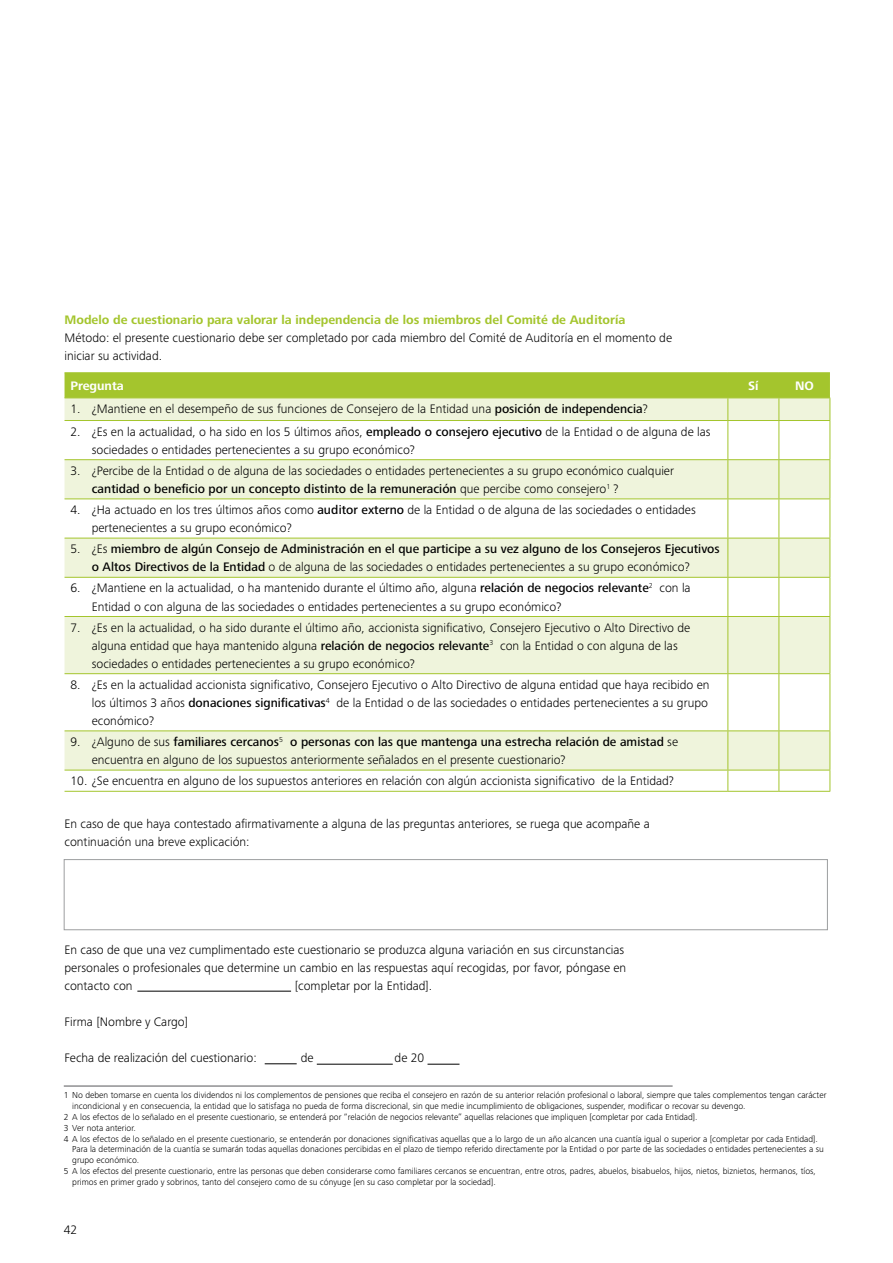
<style>
.page{position:relative;width:893px;height:1263px;background:#fff}
.page>*{position:absolute;margin:0;border:0;box-sizing:border-box;transform-origin:0 0}
.t1{font:300 12.75px/18px "Frutiger Next Pro";color:#000}
.t2{font:500 12.75px/18px "Frutiger Next Pro";color:#000}
.t3{font:700 12.75px "Frutiger Next Pro";color:#a4c52d}
.t4{font:700 12.75px "Frutiger Next Pro";color:#fff}
.t5{font:300 9px "Frutiger Next Pro";color:#000}
.s1{font-weight:500}
.s2{font-weight:300}
</style>
<div class="page">
<div style="left:64px;top:859px;width:764px;height:71px;border:1px solid #9c9e9f"></div>
<svg style="left:65px;top:421px;width:765px;height:349px;fill:#eff4dc"></svg>
<hr style="left:65px;top:372px;width:663px;height:1px;background:#a4c52d">
<hr style="left:728px;top:372px;width:51px;height:1px;background:#a4c52d">
<hr style="left:779px;top:372px;width:51px;height:1px;background:#a4c52d">
<hr style="left:65px;top:420px;width:663px;height:1px;background:#a4c52d">
<hr style="left:728px;top:420px;width:51px;height:1px;background:#a4c52d">
<hr style="left:779px;top:420px;width:51px;height:1px;background:#a4c52d">
<hr style="left:65px;top:459px;width:663px;height:1px;background:#a4c52d">
<hr style="left:728px;top:459px;width:51px;height:1px;background:#a4c52d">
<hr style="left:779px;top:459px;width:51px;height:1px;background:#a4c52d">
<hr style="left:65px;top:498px;width:663px;height:1px;background:#a4c52d">
<hr style="left:728px;top:498px;width:51px;height:1px;background:#a4c52d">
<hr style="left:779px;top:498px;width:51px;height:1px;background:#a4c52d">
<hr style="left:65px;top:538px;width:663px;height:1px;background:#a4c52d">
<hr style="left:728px;top:538px;width:51px;height:1px;background:#a4c52d">
<hr style="left:779px;top:538px;width:51px;height:1px;background:#a4c52d">
<hr style="left:65px;top:577px;width:663px;height:1px;background:#a4c52d">
<hr style="left:728px;top:577px;width:51px;height:1px;background:#a4c52d">
<hr style="left:779px;top:577px;width:51px;height:1px;background:#a4c52d">
<hr style="left:65px;top:616px;width:663px;height:1px;background:#a4c52d">
<hr style="left:728px;top:616px;width:51px;height:1px;background:#a4c52d">
<hr style="left:779px;top:616px;width:51px;height:1px;background:#a4c52d">
<hr style="left:65px;top:673px;width:663px;height:1px;background:#a4c52d">
<hr style="left:728px;top:673px;width:51px;height:1px;background:#a4c52d">
<hr style="left:779px;top:673px;width:51px;height:1px;background:#a4c52d">
<hr style="left:65px;top:730px;width:663px;height:1px;background:#a4c52d">
<hr style="left:728px;top:730px;width:51px;height:1px;background:#a4c52d">
<hr style="left:779px;top:730px;width:51px;height:1px;background:#a4c52d">
<hr style="left:65px;top:770px;width:663px;height:1px;background:#a4c52d">
<hr style="left:728px;top:770px;width:51px;height:1px;background:#a4c52d">
<hr style="left:779px;top:770px;width:51px;height:1px;background:#a4c52d">
<hr style="left:65px;top:791px;width:663px;height:1px;background:#a4c52d">
<hr style="left:728px;top:791px;width:51px;height:1px;background:#a4c52d">
<hr style="left:779px;top:791px;width:51px;height:1px;background:#a4c52d">
<svg style="left:65px;top:373px;width:766px;height:47px;background:#c6da7d"></svg>
<hr style="left:727px;top:421px;width:1px;height:38px;background:#a4c52d">
<hr style="left:778px;top:421px;width:1px;height:38px;background:#a4c52d">
<hr style="left:830px;top:421px;width:1px;height:38px;background:#a4c52d">
<hr style="left:727px;top:460px;width:1px;height:38px;background:#a4c52d">
<hr style="left:778px;top:460px;width:1px;height:38px;background:#a4c52d">
<hr style="left:830px;top:460px;width:1px;height:38px;background:#a4c52d">
<hr style="left:727px;top:499px;width:1px;height:39px;background:#a4c52d">
<hr style="left:778px;top:499px;width:1px;height:39px;background:#a4c52d">
<hr style="left:830px;top:499px;width:1px;height:39px;background:#a4c52d">
<hr style="left:727px;top:538px;width:1px;height:39px;background:#a4c52d">
<hr style="left:778px;top:538px;width:1px;height:39px;background:#a4c52d">
<hr style="left:830px;top:538px;width:1px;height:39px;background:#a4c52d">
<hr style="left:727px;top:578px;width:1px;height:38px;background:#a4c52d">
<hr style="left:778px;top:578px;width:1px;height:38px;background:#a4c52d">
<hr style="left:830px;top:578px;width:1px;height:38px;background:#a4c52d">
<hr style="left:727px;top:617px;width:1px;height:56px;background:#a4c52d">
<hr style="left:778px;top:617px;width:1px;height:56px;background:#a4c52d">
<hr style="left:830px;top:617px;width:1px;height:56px;background:#a4c52d">
<hr style="left:727px;top:674px;width:1px;height:56px;background:#a4c52d">
<hr style="left:778px;top:674px;width:1px;height:56px;background:#a4c52d">
<hr style="left:830px;top:674px;width:1px;height:56px;background:#a4c52d">
<hr style="left:727px;top:731px;width:1px;height:39px;background:#a4c52d">
<hr style="left:778px;top:731px;width:1px;height:39px;background:#a4c52d">
<hr style="left:830px;top:731px;width:1px;height:39px;background:#a4c52d">
<svg style="left:727px;top:770px;width:1px;height:21px"></svg>
<svg style="left:778px;top:770px;width:1px;height:21px"></svg>
<svg style="left:830px;top:770px;width:1px;height:21px"></svg>
<hr style="left:64px;top:1086px;width:609px;height:1px;background:#58585a">
<hr style="left:265px;top:1063px;width:32px;height:1px;background:#000">
<hr style="left:317px;top:1064px;width:76px;height:1px;background:#000">
<hr style="left:427px;top:1064px;width:32px;height:1px;background:#000">
<hr style="left:137px;top:991px;width:154px;height:1px;background:#000">
<p class="t3" style="left:65px;top:313px;width:562px">Modelo de cuestionario para valorar la independencia de los miembros del Comité de Auditoría</p>
<p class="t1" style="left:65px;top:329px;width:609px">Método: el presente cuestionario debe ser completado por cada miembro del Comité de Auditoría en el momento de iniciar su actividad.</p>
<p class="t4" style="left:71px;top:378px;width:55px">Pregunta</p>
<p class="t4" style="left:748px;top:378px;width:12px">Sí</p>
<p class="t4" style="left:795px;top:378px;width:20px">NO</p>
<p class="t1" style="left:71px;top:400px;width:579px">1. ¿Mantiene en el desempeño de sus funciones de Consejero de la Entidad una <span class="s1">posición de independencia</span>?</p>
<p class="t1" style="left:92px;top:422px;width:620px;text-indent:-21px">2. ¿Es en la actualidad, o ha sido en los 5 últimos años, <span class="s1">empleado o consejero ejecutivo</span> de la Entidad o de alguna de las sociedades o entidades pertenecientes a su grupo económico?</p>
<p class="t1" style="left:92px;top:462px;width:584px;text-indent:-21px">3. ¿Percibe de la Entidad o de alguna de las sociedades o entidades pertenecientes a su grupo económico cualquier <span class="s1">cantidad o beneficio por un concepto distinto de la remuneración</span> que percibe como consejero<sup>1</sup> ?</p>
<p class="t1" style="left:92px;top:501px;width:605px;text-indent:-21px">4. ¿Ha actuado en los tres últimos años como <span class="s1">auditor externo</span> de la Entidad o de alguna de las sociedades o entidades pertenecientes a su grupo económico?</p>
<p class="t2" style="left:92px;top:540px;width:629px;text-indent:-21px"><span class="s2">5. ¿Es</span> miembro de algún Consejo de Administración en el que participe a su vez alguno de los Consejeros Ejecutivos o Altos Directivos de la Entidad <span class="s2">o de alguna de las sociedades o entidades pertenecientes a su grupo económico?</span></p>
<p class="t1" style="left:92px;top:579px;width:600px;text-indent:-21px">6. ¿Mantiene en la actualidad, o ha mantenido durante el último año, alguna <span class="s1">relación de negocios relevante</span><sup>2</sup> con la<br>Entidad o con alguna de las sociedades o entidades pertenecientes a su grupo económico?</p>
<p class="t1" style="left:92px;top:618px;width:600px;text-indent:-21px">7. ¿Es en la actualidad, o ha sido durante el último año, accionista significativo, Consejero Ejecutivo o Alto Directivo de alguna entidad que haya mantenido alguna <span class="s1">relación de negocios relevante</span><sup>3</sup> con la Entidad o con alguna de las sociedades o entidades pertenecientes a su grupo económico?</p>
<p class="t1" style="left:92px;top:676px;width:619px;text-indent:-21px">8. ¿Es en la actualidad accionista significativo, Consejero Ejecutivo o Alto Directivo de alguna entidad que haya recibido en los últimos 3 años <span class="s1">donaciones significativas</span><sup>4</sup> de la Entidad o de las sociedades o entidades pertenecientes a su grupo económico?</p>
<p class="t1" style="left:92px;top:733px;width:588px;text-indent:-21px">9. ¿Alguno de sus <span class="s1">familiares cercanos</span><sup>5</sup> <span class="s1">o personas con las que mantenga una estrecha relación de amistad</span> se encuentra en alguno de los supuestos anteriormente señalados en el presente cuestionario?</p>
<p class="t1" style="left:71px;top:772px;width:605px">10. ¿Se encuentra en alguno de los supuestos anteriores en relación con algún accionista significativo de la Entidad?</p>
<p class="t1" style="left:65px;top:815px;width:587px">En caso de que haya contestado afirmativamente a alguna de las preguntas anteriores, se ruega que acompañe a continuación una breve explicación:</p>
<p class="t1" style="left:65px;top:941px;width:563px">En caso de que una vez cumplimentado este cuestionario se produzca alguna variación en sus circunstancias personales o profesionales que determine un cambio en las respuestas aquí recogidas, por favor, póngase en contacto con</p>
<p class="t1" style="left:295px;top:977px;width:139px">[completar por la Entidad].</p>
<p class="t1" style="left:65px;top:1013px;width:125px">Firma [Nombre y Cargo]</p>
<p class="t1" style="left:65px;top:1049px;width:194px">Fecha de realización del cuestionario:</p>
<p class="t1" style="left:301px;top:1049px;width:14px">de</p>
<p class="t1" style="left:395px;top:1049px;width:31px">de 20</p>
<p class="t5" style="left:64px;top:1090px;width:764px">1 No deben tomarse en cuenta los dividendos ni los complementos de pensiones que reciba el consejero en razón de su anterior relación profesional o laboral, siempre que tales complementos tengan carácter</p>
<p class="t5" style="left:72px;top:1101px;width:675px">incondicional y en consecuencia, la entidad que lo satisfaga no pueda de forma discrecional, sin que medie incumplimiento de obligaciones, suspender, modificar o recovar su devengo.</p>
<p class="t5" style="left:64px;top:1112px;width:635px">2 A los efectos de lo señalado en el presente cuestionario, se entenderá por “relación de negocios relevante” aquellas relaciones que impliquen [completar por cada Entidad].</p>
<p class="t5" style="left:64px;top:1123px;width:74px">3 Ver nota anterior.</p>
<p class="t5" style="left:64px;top:1133px;width:756px">4 A los efectos de lo señalado en el presente cuestionario, se entenderán por donaciones significativas aquellas que a lo largo de un año alcancen una cuantía igual o superior a [completar por cada Entidad].</p>
<p class="t5" style="left:72px;top:1144px;width:753px">Para la determinación de la cuantía se sumarán todas aquellas donaciones percibidas en el plazo de tiempo referido directamente por la Entidad o por parte de las sociedades o entidades pertenecientes a su</p>
<p class="t5" style="left:72px;top:1155px;width:69px">grupo económico.</p>
<p class="t5" style="left:64px;top:1166px;width:754px">5 A los efectos del presente cuestionario, entre las personas que deben considerarse como familiares cercanos se encuentran, entre otros, padres, abuelos, bisabuelos, hijos, nietos, biznietos, hermanos, tíos,</p>
<p class="t5" style="left:72px;top:1177px;width:425px">primos en primer grado y sobrinos, tanto del consejero como de su cónyuge [en su caso completar por la sociedad].</p>
<p class="t1" style="left:64px;top:1220px;width:15px">42</p>
</div>
